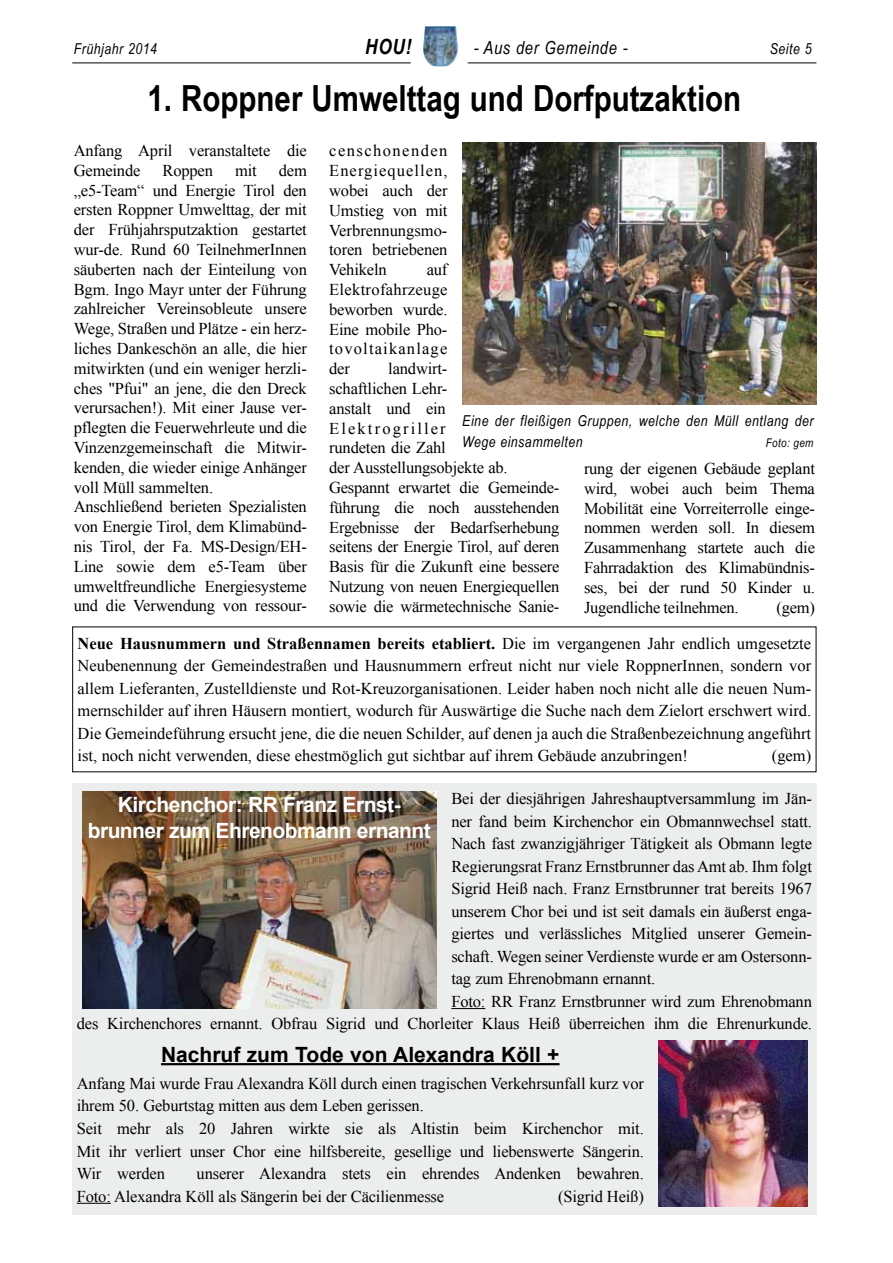
<style>
.page{position:relative;width:893px;height:1263px;background:#fff}
.page>*{position:absolute;margin:0;border:0;box-sizing:border-box;transform-origin:0 0}
.t1{font:700 36px "Arial Narrow";color:#000}
.t2{font:700 21px/25.2px "Arial";letter-spacing:-.025em;color:#fff;text-align:center}
.t3{font:700 21px "Arial";color:#000}
.t4{font:italic 700 21px "Arial Narrow";color:#000}
.t5{font:italic 18px "Arial Narrow";letter-spacing:.035em;color:#000}
.t6{font:16.5px/19.8px "Times New Roman";letter-spacing:-.01em;color:#000}
.t7{font:700 16.5px/36.2px "Times New Roman";color:#000;text-align:right}
.t8{font:italic 15px/21px "Arial Narrow";letter-spacing:.035em;color:#000}
.t9{font:italic 12px "Arial Narrow";letter-spacing:.035em;color:#000}
.s1{font-weight:400}
</style>
<div class="page">
<hr style="left:72px;top:63px;width:339px;height:1px;background:#000">
<hr style="left:468px;top:63px;width:348px;height:1px;background:#000">
<img style="left:423px;top:26px;width:35px;height:40px">
<img style="left:462px;top:143px;width:354px;height:261px">
<div style="left:72px;top:783px;width:744px;height:431px;background:#eceded"></div>
<hr style="left:451px;top:1008px;width:34px;height:1px;background:#000">
<hr style="left:161px;top:1063px;width:399px;height:2px;background:#000">
<hr style="left:77px;top:1203px;width:34px;height:1px;background:#000">
<img style="left:659px;top:1041px;width:148px;height:166px">
<img style="left:82px;top:791px;width:354px;height:217px">
<p class="t8" style="left:74px;top:38px;width:85px">Frühjahr 2014</p>
<p class="t4" style="left:365px;top:31px;width:48px">HOU!</p>
<p class="t5" style="left:474px;top:35px;width:155px">- Aus der Gemeinde -</p>
<p class="t8" style="left:770px;top:38px;width:43px">Seite 5</p>
<h1 class="t1" style="left:147px;top:71px;width:595px">1. Roppner Umwelttag und Dorfputzaktion</h1>
<p class="t6" style="left:74px;top:140px;width:235px">Anfang April veranstaltete die<br>Gemeinde</p>
<p class="t6" style="left:329px;top:141px;width:120px;text-align:justify">censchonenden Energiequellen, wobei auch der Umstieg von mit Verbrennungsmo&shy;toren betriebenen Vehikeln</p>
<p class="t6" style="left:74px;top:160px;width:235px;text-indent:205px">dem „e5-Team“ und Energie Tirol den ersten Roppner Umwelttag, der mit der Frühjahrsputzaktion gestartet wur-de. Rund 60 TeilnehmerInnen säuberten nach der Einteilung von<br>Bgm. Ingo Mayr unter der Führung zahlreicher Vereinsobleute unsere<br>Wege, Straßen und Plätze - ein herz&shy;liches Dankeschön an alle, die hier mitwirkten (und ein weniger herzli&shy;ches "Pfui" an jene, die den Dreck verursachen!). Mit einer Jause ver&shy;pflegten die Feuerwehrleute und die<br>Vinzenzgemeinschaft die Mitwir&shy;kenden, die wieder einige Anhänger voll Müll sammelten.<br>Anschließend berieten Spezialisten von Energie Tirol, dem Klimabünd&shy;nis Tirol, der Fa. MS-Design/EH-<br>Line sowie dem e5-Team über umweltfreundliche Energiesysteme und die Verwendung von ressour-</p>
<p class="t6" style="left:162px;top:160px;width:52px">Roppen</p>
<p class="t6" style="left:235px;top:160px;width:23px">mit</p>
<p class="t6" style="left:329px;top:260px;width:120px;text-align:justify;text-indent:97px">auf Elektrofahrzeuge beworben wurde.<br>Eine mobile Pho&shy;tovoltaikanlage der</p>
<p class="t6" style="left:329px;top:359px;width:232px;text-indent:59px">landwirt-<br>schaftlichen Lehr-<br>anstalt und ein<br>Elektrogriller<br>rundeten die Zahl<br>der Ausstellungsobjekte ab.<br>Gespannt erwartet die Gemeinde&shy;führung die noch ausstehenden<br>Ergebnisse der Bedarfserhebung seitens der Energie Tirol, auf deren<br>Basis für die Zukunft eine bessere<br>Nutzung von neuen Energiequellen sowie die wärmetechnische Sanie-</p>
<p class="t8" style="left:462px;top:410px;width:353px">Eine der fleißigen Gruppen, welche den Müll entlang der<br>Wege einsammelten</p>
<p class="t9" style="left:766px;top:434px;width:49px">Foto: gem</p>
<p class="t6" style="left:584px;top:458px;width:232px;text-align:justify">rung der eigenen Gebäude geplant wird, wobei auch beim Thema Mobilität eine Vorreiterrolle einge&shy;nommen werden soll. In diesem Zusammenhang startete auch die Fahrradaktion des Klimabündnis&shy;ses, bei der rund 50 Kinder u.<br>Jugendliche teilnehmen.</p>
<p class="t7" style="left:78px;top:588px;width:739px"><span class="s1">(gem)<br></span>Neue Hausnummern und Straßennamen bereits etabliert. <span class="s1">Die im vergangenen Jahr endlich umgesetzte</span></p>
<p class="t6" style="left:78px;top:654px;width:735px;line-height:22.5px;text-align:justify">Neubenennung der Gemeindestraßen und Hausnummern erfreut nicht nur viele RoppnerInnen, sondern vor allem Lieferanten, Zustelldienste und Rot-Kreuzorganisationen. Leider haben noch nicht alle die neuen Num&shy;mernschilder auf ihren Häusern montiert, wodurch für Auswärtige die Suche nach dem Zielort erschwert wird.<br>Die Gemeindeführung ersucht jene, die die neuen Schilder, auf denen ja auch die Straßenbezeichnung angeführt ist, noch nicht verwenden, diese ehestmöglich gut sichtbar auf ihrem Gebäude anzubringen!</p>
<p class="t6" style="left:772px;top:745px;width:41px">(gem)</p>
<p class="t6" style="left:451px;top:788px;width:362px">Bei der diesjährigen Jahreshauptversammlung im Jän-</p>
<p class="t6" style="left:451px;top:811px;width:362px">ner fand beim Kirchenchor ein Obmannwechsel statt.</p>
<p class="t6" style="left:451px;top:833px;width:362px">Nach fast zwanzigjähriger Tätigkeit als Obmann legte</p>
<p class="t6" style="left:451px;top:856px;width:362px">Regierungsrat Franz Ernstbrunner das Amt ab. Ihm folgt</p>
<p class="t6" style="left:451px;top:878px;width:362px">Sigrid Heiß nach. Franz Ernstbrunner trat bereits 1967</p>
<p class="t6" style="left:451px;top:901px;width:362px">unserem Chor bei und ist seit damals ein äußerst enga-</p>
<p class="t6" style="left:451px;top:924px;width:362px">giertes und verlässliches Mitglied unserer Gemein-</p>
<p class="t6" style="left:451px;top:946px;width:362px">schaft. Wegen seiner Verdienste wurde er am Ostersonn-</p>
<p class="t6" style="left:451px;top:969px;width:205px">tag zum Ehrenobmann ernannt.</p>
<p class="t6" style="left:451px;top:991px;width:362px">Foto: RR Franz Ernstbrunner wird zum Ehrenobmann</p>
<p class="t6" style="left:77px;top:1014px;width:737px">des Kirchenchores ernannt. Obfrau Sigrid und Chorleiter Klaus Heiß überreichen ihm die Ehrenurkunde.</p>
<p class="t3" style="left:161px;top:1043px;width:400px">Nachruf zum Tode von Alexandra Köll +</p>
<p class="t6" style="left:77px;top:1072px;width:569px;line-height:22.5px">Anfang Mai wurde Frau Alexandra Köll durch einen tragischen Verkehrsunfall kurz vor ihrem 50. Geburtstag mitten aus dem Leben gerissen.<br>Seit mehr als 20 Jahren wirkte sie als Altistin beim Kirchenchor mit.<br>Mit ihr verliert unser Chor eine hilfsbereite, gesellige und liebenswerte Sängerin.<br>Wir werden</p>
<p class="t2" style="left:88px;top:792px;width:345px">Kirchenchor: RR Franz Ernst&shy;brunner zum Ehrenobmann ernannt</p>
<p class="t6" style="left:77px;top:1162px;width:568px;line-height:22.5px;text-indent:120px">unserer Alexandra stets ein ehrendes Andenken bewahren.<br>Foto: Alexandra Köll als Sängerin bei der Cäcilienmesse</p>
<p class="t6" style="left:558px;top:1186px;width:87px">(Sigrid Heiß)</p>
</div>
